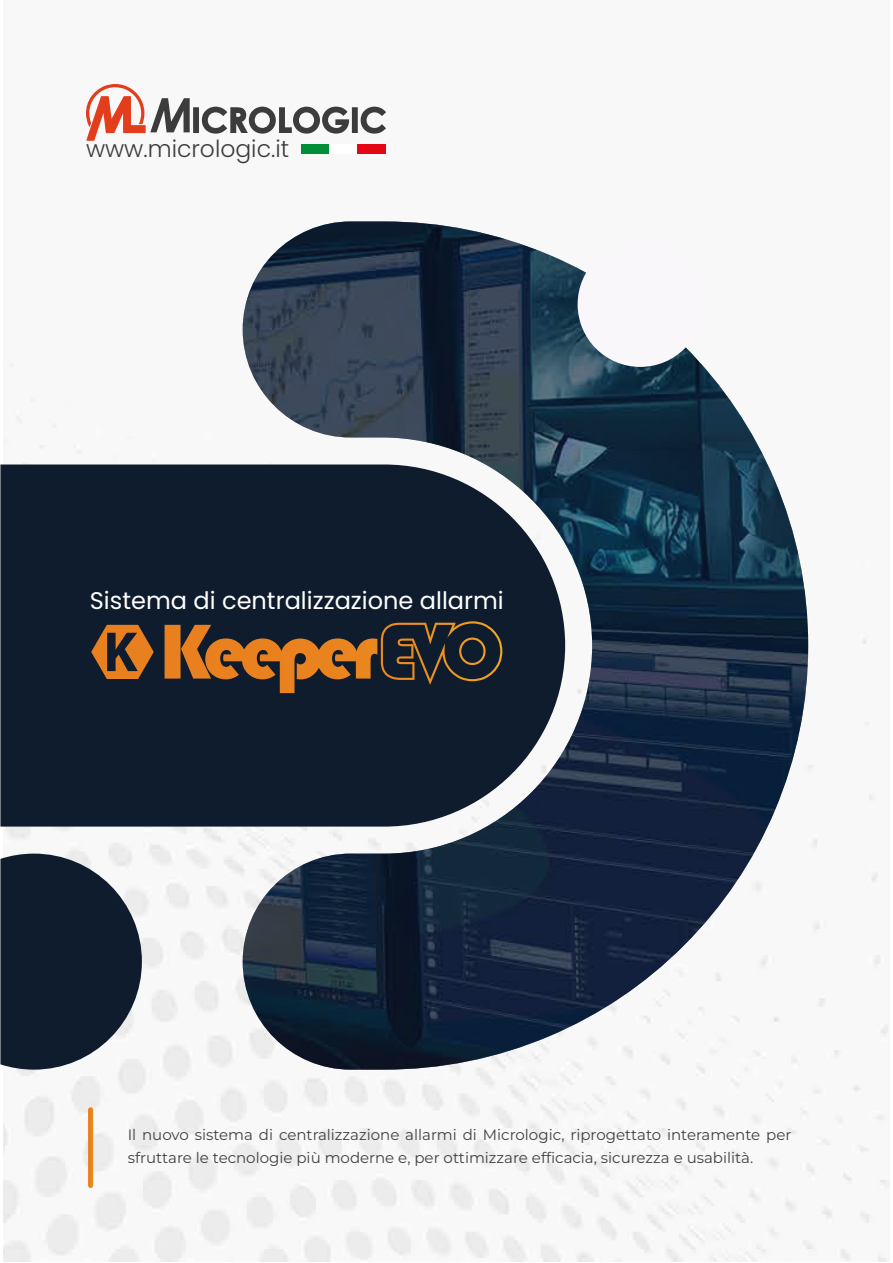
<style>
.page{position:relative;width:893px;height:1263px;background:#fff}
.page>*{position:absolute;margin:0;border:0;box-sizing:border-box;transform-origin:0 0}
.t1{font:24px "Poppins";color:#fff}
.t2{font:300 23.4px "Poppins";color:#3d3c3c}
.t3{font:15px/22.5px "Montserrat";color:#414142}
</style>
<div class="page">
<img style="left:3px;top:322px;width:887px;height:939px">
<div style="left:0;top:464px;width:243px;height:362px;background:#0f1c2d"></div>
<div style="left:88px;top:1107px;width:5px;height:81px;background:#e9811f;border-radius:3px"></div>
<svg style="left:0;top:853px;width:142px;height:216px;background:#36414f"></svg>
<div style="left:301px;top:144px;width:29px;height:10px;background:#008e36"></div>
<div style="left:358px;top:144px;width:28px;height:10px;background:#e30613"></div>
<svg style="left:86px;top:84px;width:300px;height:57px"></svg>
<svg style="left:165px;top:621px;width:78px;height:72px;background:#7b4d25"></svg>
<svg style="left:243px;top:221px;width:565px;height:848px"></svg>
<div style="left:578px;top:242px;width:125px;height:125px;background:#f9f7f9;border-radius:50%"></div>
<svg style="left:91px;top:625px;width:63px;height:54px;background:#845125"></svg>
<h2 class="t2" style="left:86px;top:135px;width:205px">www.micrologic.it</h2>
<h1 class="t1" style="left:90px;top:587px;width:415px">Sistema di centralizzazione allarmi</h1>
<p class="t3" style="left:128px;top:1123px;width:665px">Il nuovo sistema di centralizzazione allarmi di Micrologic, riprogettato interamente per sfruttare le tecnologie più moderne e, per ottimizzare efficacia, sicurezza e usabilità.</p>
</div>
